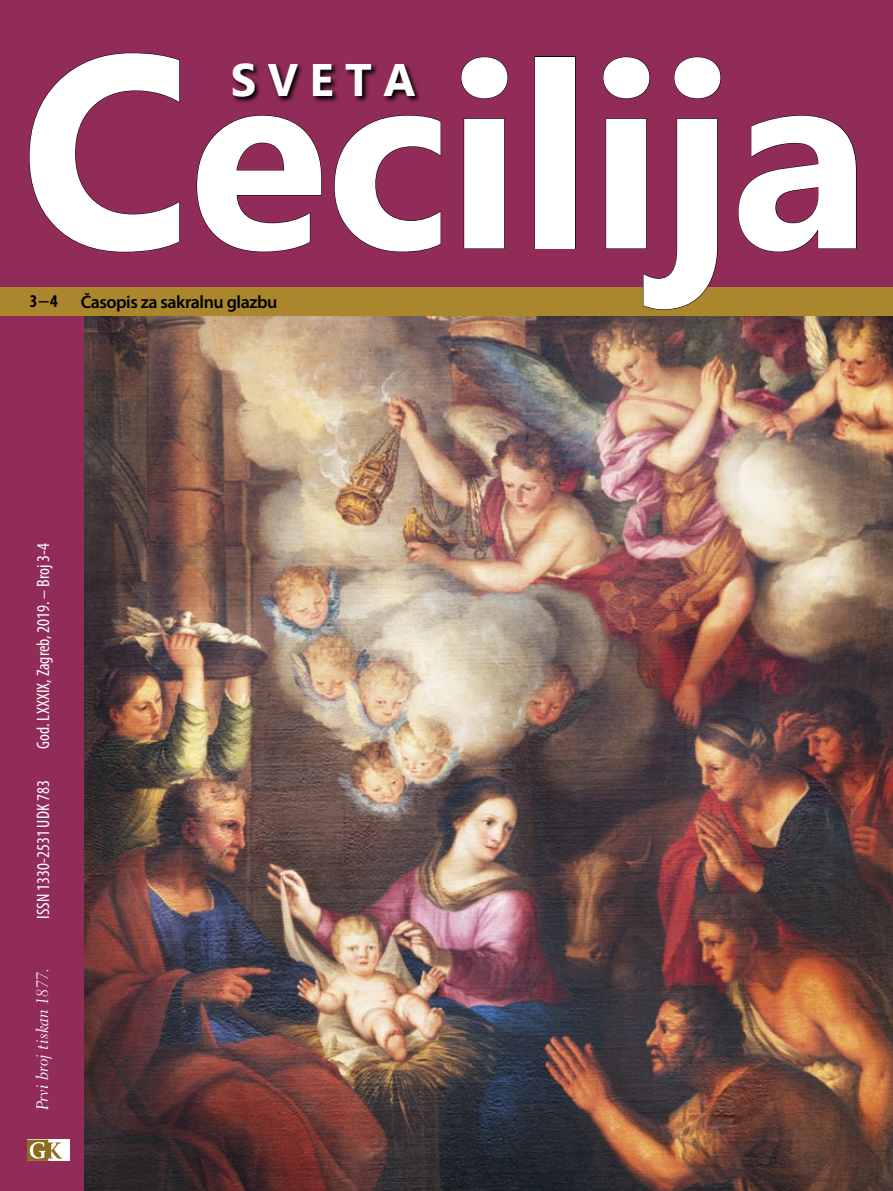
<style>
.page{position:relative;width:893px;height:1191px;background:#fff}
.page>*{position:absolute;margin:0;border:0;box-sizing:border-box;transform-origin:0 0}
.t1{font:700 259.05px "Microsoft Tai Le";letter-spacing:-.01em;color:#fff}
.t2{font:700 45.6px "Microsoft Tai Le";letter-spacing:.25em;color:#fff}
.t3{font:condensed 18px "Myriad Pro";color:#fff}
.t4{font:600 18px "Myriad Pro";letter-spacing:-.025em;color:#000}
.t5{font:700 condensed 18px "Myriad Pro";color:#000}
.t6{font:16.5px "Transitional 521 L2 Cursive A";color:#fff}
.s1{font-size:274.05px}
.s2{font-family:"Georgia";font-stretch:normal}
</style>
<div class="page">
<img style="left:84px;top:316px;width:809px;height:875px">
<div style="left:0;top:314px;width:84px;height:877px;background:#912b57"></div>
<div style="left:0;top:0;width:893px;height:287px;background:#912b57"></div>
<svg style="left:232px;top:63px;width:188px;height:40px"></svg>
<div style="left:0;top:287px;width:893px;height:29px;background:#aa862c"></div>
<svg style="left:29px;top:53px;width:151px;height:199px"></svg>
<svg style="left:197px;top:115px;width:125px;height:137px"></svg>
<svg style="left:334px;top:115px;width:107px;height:137px"></svg>
<svg style="left:461px;top:57px;width:47px;height:192px"></svg>
<div style="left:535px;top:56px;width:40px;height:193px;border:1px solid #000"></div>
<svg style="left:603px;top:57px;width:118px;height:253px"></svg>
<svg style="left:738px;top:115px;width:119px;height:137px"></svg>
<div style="left:48px;top:1139px;width:22px;height:21px;background:#fff"></div>
<svg style="left:27px;top:1139px;width:35px;height:21px"></svg>
<h1 class="t1" style="left:20px;top:9px;width:852px"><span class="s1">C</span>ECILIJA</h1>
<h2 class="t2" style="left:231px;top:54px;width:186px">SVETA</h2>
<p class="t5" style="left:30px;top:290px;width:29px">3<span class="s2">−</span>4</p>
<p class="t4" style="left:81px;top:291px;width:198px">Časopis za sakralnu glazbu</p>
<p class="t3" style="left:32px;top:748px;width:207px;rotate:-90deg">God. LXXXIX, Zagreb, 2019. – Broj 3-4</p>
<p class="t3" style="left:32px;top:918px;width:140px;rotate:-90deg">ISSN 1330-2531 UDK 783</p>
<p class="t6" style="left:32px;top:1110px;width:144px;rotate:-90deg">Prvi broj tiskan 1877.</p>
</div>
